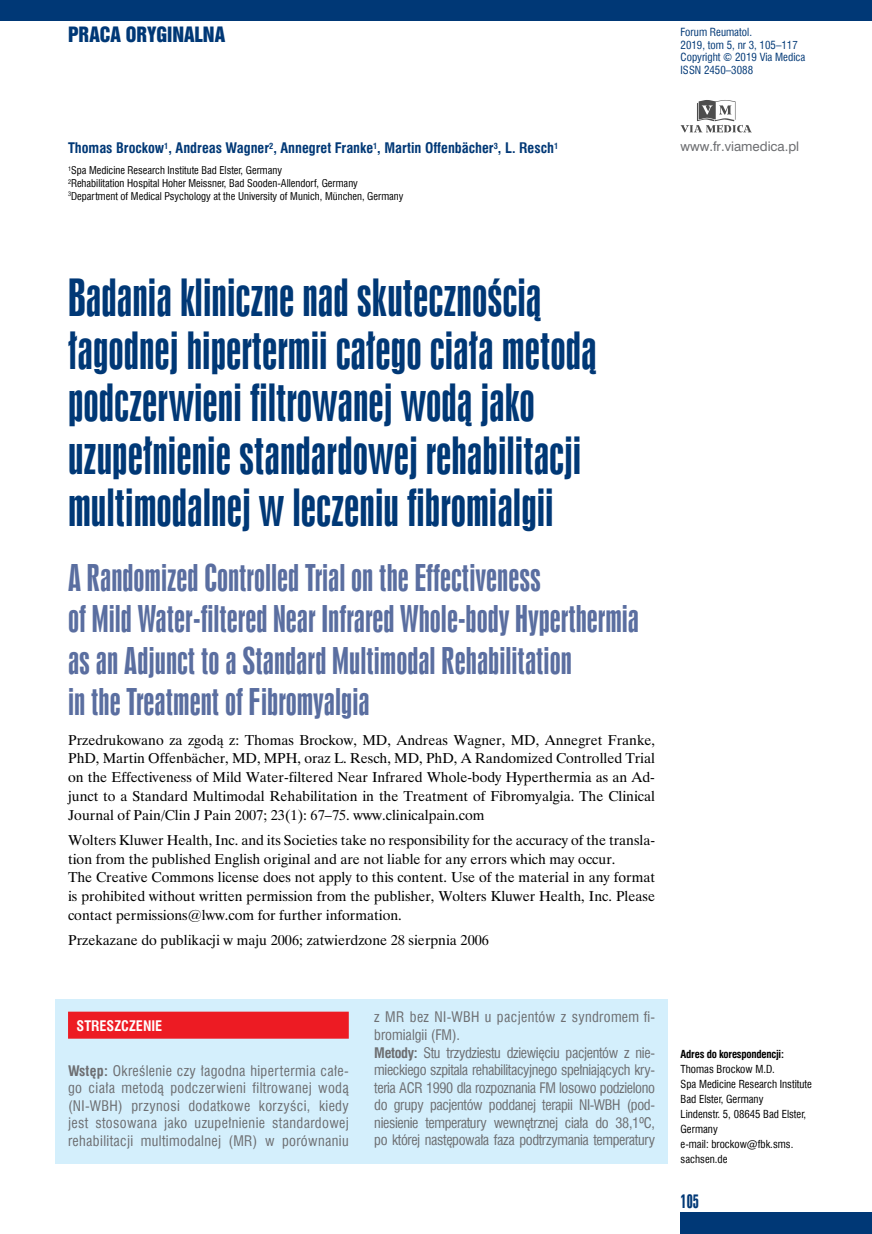
<style>
.page{position:relative;width:872px;height:1234px;background:#fff}
.page>*{position:absolute;margin:0;border:0;box-sizing:border-box;transform-origin:0 0}
.t1{font:48px/52.5px "Swis 924 EU";color:#003876}
.t2{font:34.5px/41.4px "Swis 924 EU";color:#5a6ea0}
.t3{font:19.35px "Swis 921 EU";color:#003876}
.t4{font:18px "Swis 924 EU";color:#003876}
.t5{font:14.25px/18.8px "Time Ibis EE";color:#000;text-align:justify}
.t6{font:14.25px/17.5px "Swis 721 Cn EU";letter-spacing:-.025em;color:#6d6e71;text-align:justify}
.t7{font:700 14.25px "Swis 721 Cn EU";color:#003876}
.t8{font:700 14.25px "Swis 721 Cn EU";color:#fff}
.t9{font:12.3px "Swis 721 PL";color:#6d6e71}
.t10{font:10.95px/12.6px "Swis 721 Cn EU";color:#003876}
.t11{font:10.8px/15px "Swis 721 Cn EU";color:#000}
.t12{font:700 10.8px "Swis 721 Cn EU";letter-spacing:-.02em;color:#000}
.t13{font:10.5px/12.6px "Swis 721 Cn EU";color:#000}
.s1{font-weight:700}
</style>
<div class="page">
<div style="left:680px;top:1212px;width:192px;height:21px;background:#003876"></div>
<div style="left:0;top:0;width:872px;height:21px;background:#003876"></div>
<svg style="left:680px;top:100px;width:71px;height:33px"></svg>
<div style="left:55px;top:998px;width:613px;height:165px;background:#d4effc"></div>
<div style="left:68px;top:1011px;width:281px;height:27px;background:#ed1b23"></div>
<h3 class="t3" style="left:68px;top:22px;width:159px">PRACA ORYGINALNA</h3>
<p class="t7" style="left:68px;top:139px;width:491px">Thomas Brockow<sup>1</sup>, Andreas Wagner<sup>2</sup>, Annegret Franke<sup>1</sup>, Martin Offenbächer<sup>3</sup>, L. Resch<sup>1</sup></p>
<p class="t13" style="left:68px;top:164px;width:337px"><sup>1</sup>Spa Medicine Research Institute Bad Elster, Germany<br><sup>2</sup>Rehabilitation Hospital Hoher Meissner, Bad Sooden-Allendorf, Germany<br><sup>3</sup>Department of Medical Psychology at the University of Munich, München, Germany</p>
<p class="t10" style="left:680px;top:26px;width:126px">Forum Reumatol.<br>2019, tom 5, nr 3, 105–117<br>Copyright © 2019 Via Medica<br>ISSN 2450–3088</p>
<p class="t9" style="left:680px;top:138px;width:120px">www.fr.viamedica.pl</p>
<h1 class="t1" style="left:68px;top:272px;width:530px">Badania kliniczne nad skutecznością łagodnej hipertermii całego ciała metodą podczerwieni filtrowanej wodą jako uzupełnienie standardowej rehabilitacji multimodalnej w leczeniu fibromialgii</h1>
<h2 class="t2" style="left:68px;top:557px;width:572px">A Randomized Controlled Trial on the Effectiveness<br>of Mild Water-filtered Near Infrared Whole-body Hyperthermia as an Adjunct to a Standard Multimodal Rehabilitation<br>in the Treatment of Fibromyalgia</h2>
<p class="t5" style="left:68px;top:730px;width:588px">Przedrukowano za zgodą z: Thomas Brockow, MD, Andreas Wagner, MD, Annegret Franke, PhD, Martin Offenbächer, MD, MPH, oraz L. Resch, MD, PhD, A Randomized Controlled Trial on the Effectiveness of Mild Water-filtered Near Infrared Whole-body Hyperthermia as an Ad&shy;junct to a Standard Multimodal Rehabilitation in the Treatment of Fibromyalgia. The Clinical Journal of Pain/Clin J Pain 2007; 23(1): 67–75. www.clinicalpain.com</p>
<p class="t5" style="left:68px;top:830px;width:588px;text-align:left">Wolters Kluwer Health, Inc. and its Societies take no responsibility for the accuracy of the transla&shy;tion from the published English original and are not liable for any errors which may occur.<br>The Creative Commons license does not apply to this content. Use of the material in any format is prohibited without written permission from the publisher, Wolters Kluwer Health, Inc. Please contact permissions@lww.com for further information.</p>
<p class="t5" style="left:68px;top:930px;width:422px">Przekazane do publikacji w maju 2006; zatwierdzone 28 sierpnia 2006</p>
<p class="t8" style="left:77px;top:1017px;width:87px">STRESZCZENIE</p>
<p class="t6" style="left:68px;top:1061px;width:282px"><span class="s1">Wstęp:</span> Określenie czy łagodna hipertermia całe&shy;go ciała metodą podczerwieni filtrowanej wodą (NI-WBH) przynosi dodatkowe korzyści, kiedy jest stosowana jako uzupełnienie standardowej rehabilitacji multimodalnej (MR) w porównaniu</p>
<p class="t6" style="left:374px;top:1008px;width:282px;text-align:left">z MR bez NI-WBH u pacjentów z syndromem fi&shy;bromialgii (FM).<br><span class="s1">Metody:</span> Stu trzydziestu dziewięciu pacjentów z nie&shy;mieckiego szpitala rehabilitacyjnego spełniających kry&shy;teria ACR 1990 dla rozpoznania FM losowo podzielono do grupy pacjentów poddanej terapii NI-WBH (pod&shy;niesienie temperatury wewnętrznej ciała do 38,1ºC, po której następowała faza podtrzymania temperatury</p>
<p class="t12" style="left:680px;top:1047px;width:105px">Adres do korespondencji:</p>
<p class="t11" style="left:680px;top:1060px;width:133px">Thomas Brockow M.D.<br>Spa Medicine Research Institute<br>Bad Elster, Germany<br>Lindenstr. 5, 08645 Bad Elster,<br>Germany<br>e-mail: brockow@fbk.sms. sachsen.de</p>
<p class="t4" style="left:680px;top:1190px;width:20px">105</p>
</div>
